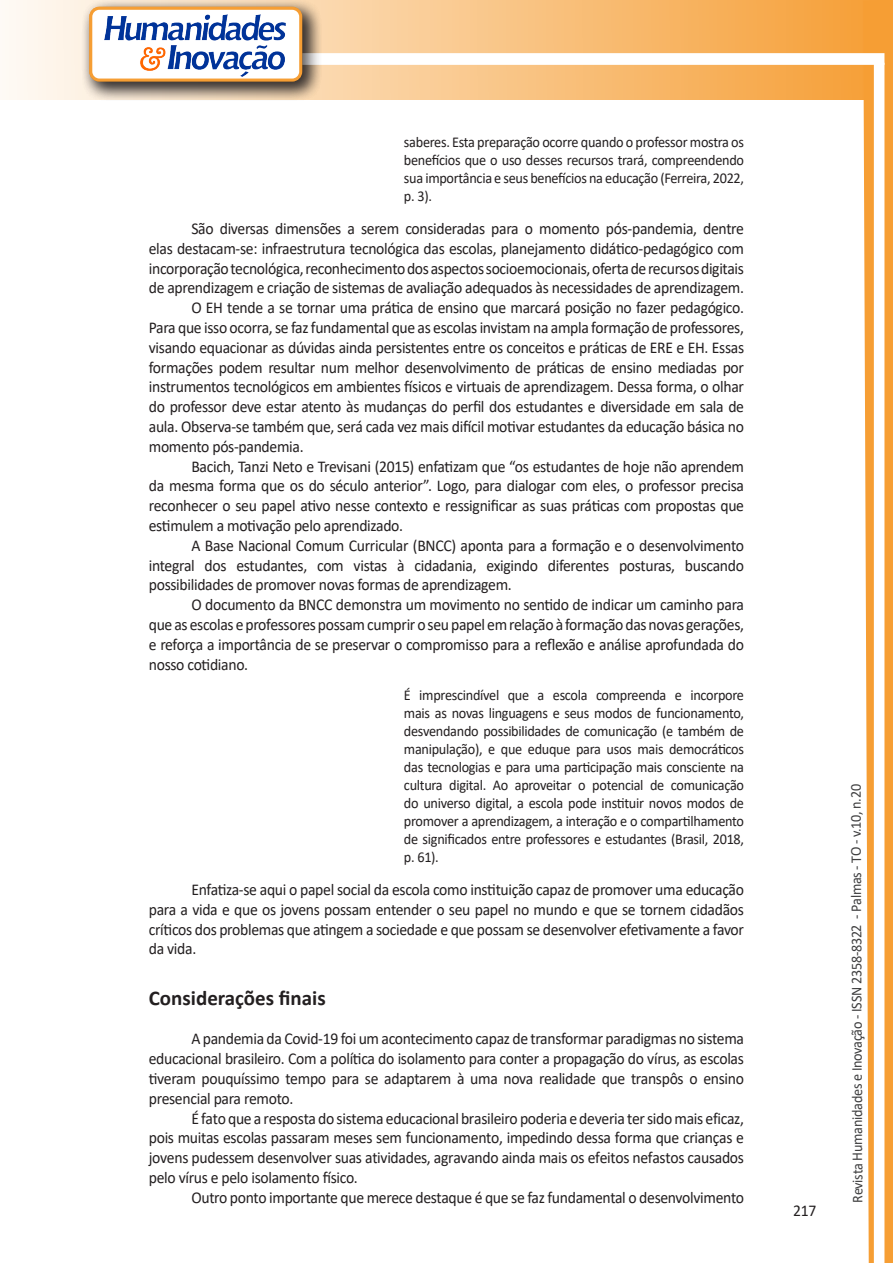
<style>
.page{position:relative;width:893px;height:1263px;background:#fff}
.page>*{position:absolute;margin:0;border:0;box-sizing:border-box;transform-origin:0 0}
.Titulo_2{font:700 21px "Calibri";color:#231f20}
.texto{font:16.5px/19.8px "Calibri";letter-spacing:-.02em;color:#231f20;text-align:justify;scale:.95 1}
.citacao{font:15px/18px "Calibri";letter-spacing:-.02em;color:#231f20;text-align:justify;scale:.95 1}
.t1{font:15px "Calibri";letter-spacing:-.025em;color:#3e3e3f;scale:.95 1}
</style>
<div class="page">
<svg style="left:5px;top:0;width:858px;height:100px;background:#f9c484"></svg>
<div style="left:302px;top:53px;width:582px;height:12px;background:#fff;border:2px solid #fff"></div>
<svg style="left:863px;top:0;width:30px;height:1263px"></svg>
<div style="left:81px;top:0;width:241px;height:102px;background:#231f20;opacity:.75"></div>
<div style="left:91px;top:8px;width:210px;height:72px;background:#fff;border-radius:9px"></div>
<img style="left:104px;top:14px;width:181px;height:62px">
<div style="left:89px;top:7px;width:213px;height:75px;border:3px solid #f69e34;border-radius:9px"></div>
<p class="citacao" style="left:404px;top:133px;width:360px">saberes. Esta preparação ocorre quando o professor mostra os benefícios que o uso desses recursos trará, compreendendo sua importância e seus benefícios na educação (Ferreira, 2022, p. 3).</p>
<p class="texto" style="left:149px;top:218px;width:628px;text-indent:43px">São diversas dimensões a serem consideradas para o momento pós-pandemia, dentre elas destacam-se: infraestrutura tecnológica das escolas, planejamento didático-pedagógico com incorporação tecnológica, reconhecimento dos aspectos socioemocionais, oferta de recursos digitais de aprendizagem e criação de sistemas de avaliação adequados às necessidades de aprendizagem.</p>
<p class="texto" style="left:149px;top:297px;width:628px;text-indent:43px">O EH tende a se tornar uma prática de ensino que marcará posição no fazer pedagógico.<br>Para que isso ocorra, se faz fundamental que as escolas invistam na ampla formação de professores, visando equacionar as dúvidas ainda persistentes entre os conceitos e práticas de ERE e EH. Essas formações podem resultar num melhor desenvolvimento de práticas de ensino mediadas por instrumentos tecnológicos em ambientes físicos e virtuais de aprendizagem. Dessa forma, o olhar do professor deve estar atento às mudanças do perfil dos estudantes e diversidade em sala de aula. Observa-se também que, será cada vez mais difícil motivar estudantes da educação básica no momento pós-pandemia.</p>
<p class="texto" style="left:149px;top:456px;width:628px;text-indent:43px">Bacich, Tanzi Neto e Trevisani (2015) enfatizam que “os estudantes de hoje não aprendem da mesma forma que os do século anterior”. Logo, para dialogar com eles, o professor precisa reconhecer o seu papel ativo nesse contexto e ressignificar as suas práticas com propostas que estimulem a motivação pelo aprendizado.</p>
<p class="texto" style="left:149px;top:535px;width:628px;text-indent:43px">A Base Nacional Comum Curricular (BNCC) aponta para a formação e o desenvolvimento integral dos estudantes, com vistas à cidadania, exigindo diferentes posturas, buscando possibilidades de promover novas formas de aprendizagem.</p>
<p class="texto" style="left:149px;top:594px;width:628px;text-indent:43px">O documento da BNCC demonstra um movimento no sentido de indicar um caminho para que as escolas e professores possam cumprir o seu papel em relação à formação das novas gerações, e reforça a importância de se preservar o compromisso para a reflexão e análise aprofundada do nosso cotidiano.</p>
<p class="citacao" style="left:404px;top:686px;width:360px">É imprescindível que a escola compreenda e incorpore mais as novas linguagens e seus modos de funcionamento, desvendando possibilidades de comunicação (e também de manipulação), e que eduque para usos mais democráticos das tecnologias e para uma participação mais consciente na cultura digital. Ao aproveitar o potencial de comunicação do universo digital, a escola pode instituir novos modos de promover a aprendizagem, a interação e o compartilhamento de significados entre professores e estudantes (Brasil, 2018, p. 61).</p>
<p class="texto" style="left:149px;top:879px;width:628px;text-indent:43px">Enfatiza-se aqui o papel social da escola como instituição capaz de promover uma educação para a vida e que os jovens possam entender o seu papel no mundo e que se tornem cidadãos críticos dos problemas que atingem a sociedade e que possam se desenvolver efetivamente a favor da vida.</p>
<p class="Titulo_2" style="left:149px;top:983px;width:178px">Considerações finais</p>
<p class="texto" style="left:149px;top:1028px;width:628px;text-indent:43px">A pandemia da Covid-19 foi um acontecimento capaz de transformar paradigmas no sistema educacional brasileiro. Com a política do isolamento para conter a propagação do vírus, as escolas tiveram pouquíssimo tempo para se adaptarem à uma nova realidade que transpôs o ensino presencial para remoto.</p>
<p class="texto" style="left:149px;top:1108px;width:628px;text-indent:43px">É fato que a resposta do sistema educacional brasileiro poderia e deveria ter sido mais eficaz, pois muitas escolas passaram meses sem funcionamento, impedindo dessa forma que crianças e jovens pudessem desenvolver suas atividades, agravando ainda mais os efeitos nefastos causados pelo vírus e pelo isolamento físico.</p>
<p class="texto" style="left:191px;top:1187px;width:583px">Outro ponto importante que merece destaque é que se faz fundamental o desenvolvimento</p>
<p class="texto" style="left:793px;top:1200px;width:26px">217</p>
<p class="t1" style="left:846px;top:1203px;width:442px;rotate:-90deg">Revista Humanidades e Inovação - ISSN 2358-8322 - Palmas - TO - v.10, n.20</p>
</div>
